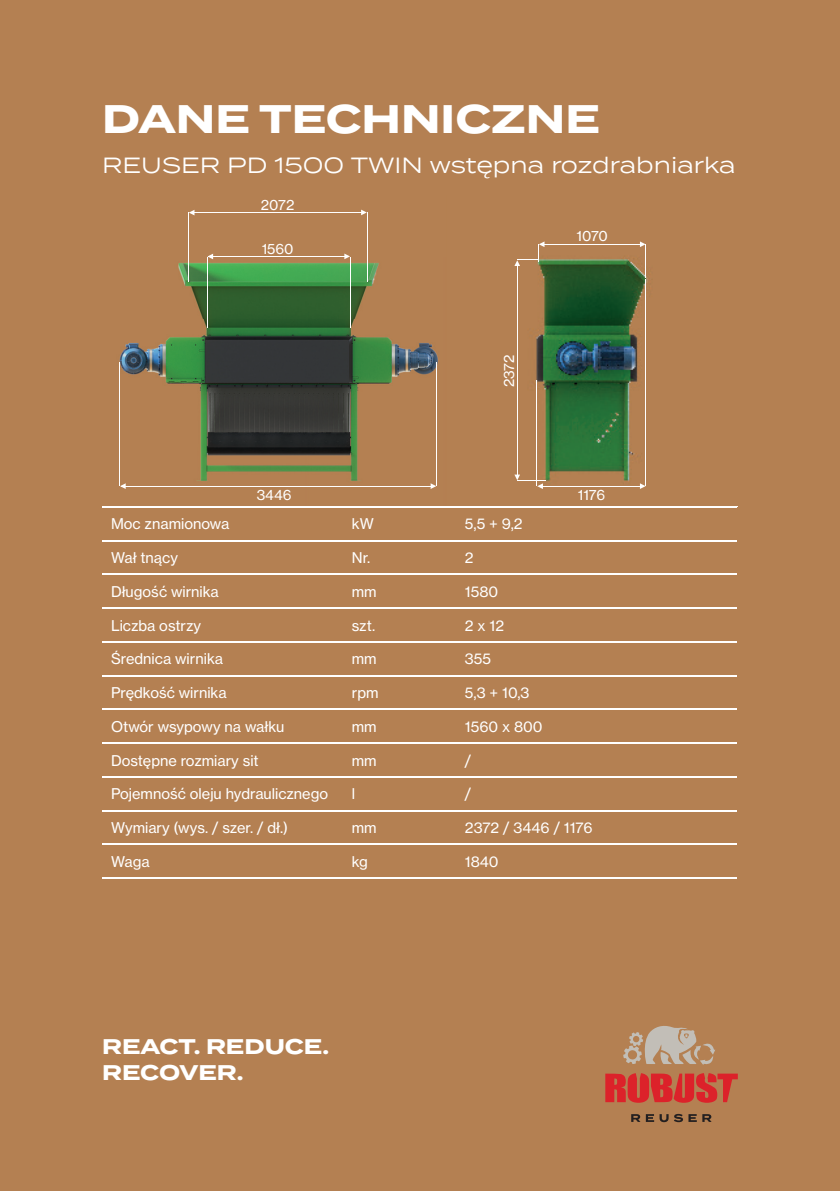
<style>
.page{position:relative;width:840px;height:1191px;background:#fff}
.page>*{position:absolute;margin:0;border:0;box-sizing:border-box;transform-origin:0 0}
.t1{font:700 39.8px "Termina";color:#fff}
.t2{font:22px "Termina";color:#fff}
.t3{font:700 21.2px/26.6px "Termina";color:#fff}
.t4{font:14.6px "N Haas Grotesk TX Pro 55 Rg";color:#fff}
.t5{font:14px "N Haas Grotesk TX Pro 55 Rg";color:#fff}
</style>
<div class="page">
<div style="left:0;top:0;width:839px;height:1191px;background:#b48052"></div>
<hr style="left:102px;top:540px;width:241px;height:1px;background:#fff">
<hr style="left:343px;top:540px;width:113px;height:1px;background:#fff">
<hr style="left:456px;top:540px;width:280px;height:1px;background:#fff">
<hr style="left:102px;top:574px;width:241px;height:1px;background:#fff">
<hr style="left:343px;top:574px;width:113px;height:1px;background:#fff">
<hr style="left:456px;top:574px;width:280px;height:1px;background:#fff">
<hr style="left:102px;top:607px;width:241px;height:1px;background:#fff">
<hr style="left:343px;top:607px;width:113px;height:1px;background:#fff">
<hr style="left:456px;top:607px;width:280px;height:1px;background:#fff">
<hr style="left:102px;top:641px;width:241px;height:1px;background:#fff">
<hr style="left:343px;top:641px;width:113px;height:1px;background:#fff">
<hr style="left:456px;top:641px;width:280px;height:1px;background:#fff">
<hr style="left:102px;top:675px;width:241px;height:1px;background:#fff">
<hr style="left:343px;top:675px;width:113px;height:1px;background:#fff">
<hr style="left:456px;top:675px;width:280px;height:1px;background:#fff">
<hr style="left:102px;top:709px;width:241px;height:1px;background:#fff">
<hr style="left:343px;top:709px;width:113px;height:1px;background:#fff">
<hr style="left:456px;top:709px;width:280px;height:1px;background:#fff">
<hr style="left:102px;top:742px;width:241px;height:1px;background:#fff">
<hr style="left:343px;top:742px;width:113px;height:1px;background:#fff">
<hr style="left:456px;top:742px;width:280px;height:1px;background:#fff">
<hr style="left:102px;top:776px;width:241px;height:1px;background:#fff">
<hr style="left:343px;top:776px;width:113px;height:1px;background:#fff">
<hr style="left:456px;top:776px;width:280px;height:1px;background:#fff">
<hr style="left:102px;top:810px;width:241px;height:1px;background:#fff">
<hr style="left:343px;top:810px;width:113px;height:1px;background:#fff">
<hr style="left:456px;top:810px;width:280px;height:1px;background:#fff">
<hr style="left:102px;top:843px;width:241px;height:2px;background:#fff">
<hr style="left:343px;top:843px;width:113px;height:2px;background:#fff">
<hr style="left:456px;top:843px;width:280px;height:2px;background:#fff">
<hr style="left:102px;top:877px;width:241px;height:1px;background:#fff">
<hr style="left:343px;top:877px;width:113px;height:1px;background:#fff">
<hr style="left:456px;top:877px;width:280px;height:1px;background:#fff">
<svg style="left:623px;top:1026px;width:92px;height:39px"></svg>
<svg style="left:631px;top:1113px;width:80px;height:9px"></svg>
<svg style="left:605px;top:1073px;width:132px;height:29px"></svg>
<img style="left:102px;top:209px;width:635px;height:298px">
<img style="left:456px;top:506px;width:280px;height:1px">
<hr style="left:436px;top:363px;width:1px;height:123px;background:#fff">
<hr style="left:119px;top:363px;width:1px;height:123px;background:#fff">
<hr style="left:121px;top:486px;width:312px;height:1px;background:#fff">
<svg style="left:120px;top:483px;width:6px;height:6px"></svg>
<svg style="left:430px;top:483px;width:6px;height:6px"></svg>
<hr style="left:516px;top:265px;width:1px;height:212px;background:#fff">
<hr style="left:536px;top:380px;width:1px;height:106px;background:#fff">
<hr style="left:645px;top:279px;width:1px;height:207px;background:#fff">
<hr style="left:540px;top:486px;width:102px;height:1px;background:#fff">
<svg style="left:639px;top:483px;width:6px;height:6px"></svg>
<svg style="left:514px;top:474px;width:31px;height:15px"></svg>
<hr style="left:366px;top:213px;width:1px;height:69px;background:#fff">
<hr style="left:192px;top:212px;width:173px;height:1px;background:#fff">
<svg style="left:361px;top:210px;width:5px;height:5px"></svg>
<svg style="left:189px;top:210px;width:5px;height:5px"></svg>
<hr style="left:188px;top:213px;width:1px;height:69px;background:#fff">
<hr style="left:350px;top:257px;width:1px;height:71px;background:#fff">
<hr style="left:207px;top:257px;width:1px;height:71px;background:#fff">
<hr style="left:208px;top:256px;width:140px;height:1px;background:#fff">
<svg style="left:344px;top:253px;width:6px;height:6px"></svg>
<svg style="left:207px;top:254px;width:6px;height:5px"></svg>
<hr style="left:645px;top:245px;width:1px;height:33px;background:#fff">
<hr style="left:540px;top:244px;width:102px;height:1px;background:#fff">
<svg style="left:639px;top:241px;width:6px;height:6px"></svg>
<svg style="left:514px;top:241px;width:30px;height:25px"></svg>
<h1 class="t1" style="left:102px;top:89px;width:499px">DANE TECHNICZNE</h1>
<h2 class="t2" style="left:102px;top:149px;width:634px">REUSER PD 1500 TWIN wstępna rozdrabniarka</h2>
<p class="t5" style="left:261px;top:196px;width:35px">2072</p>
<p class="t5" style="left:261px;top:240px;width:33px">1560</p>
<p class="t5" style="left:256px;top:486px;width:36px">3446</p>
<p class="t5" style="left:500px;top:387px;width:34px;rotate:-90deg">2372</p>
<p class="t5" style="left:576px;top:227px;width:33px">1070</p>
<p class="t5" style="left:577px;top:486px;width:29px">1176</p>
<p class="t4" style="left:111px;top:515px;width:120px">Moc znamionowa</p>
<p class="t4" style="left:351px;top:515px;width:24px">kW</p>
<p class="t4" style="left:464px;top:515px;width:59px">5,5 + 9,2</p>
<p class="t4" style="left:111px;top:549px;width:68px">Wał tnący</p>
<p class="t4" style="left:351px;top:549px;width:20px">Nr.</p>
<p class="t4" style="left:464px;top:549px;width:10px">2</p>
<p class="t4" style="left:111px;top:582px;width:109px">Długość wirnika</p>
<p class="t4" style="left:351px;top:582px;width:26px">mm</p>
<p class="t4" style="left:464px;top:582px;width:35px">1580</p>
<p class="t4" style="left:111px;top:616px;width:92px">Liczba ostrzy</p>
<p class="t4" style="left:351px;top:616px;width:25px">szt.</p>
<p class="t4" style="left:464px;top:616px;width:41px">2 x 12</p>
<p class="t4" style="left:111px;top:650px;width:113px">Średnica wirnika</p>
<p class="t4" style="left:351px;top:650px;width:26px">mm</p>
<p class="t4" style="left:464px;top:650px;width:28px">355</p>
<p class="t4" style="left:111px;top:684px;width:117px">Prędkość wirnika</p>
<p class="t4" style="left:351px;top:684px;width:28px">rpm</p>
<p class="t4" style="left:464px;top:684px;width:66px">5,3 + 10,3</p>
<p class="t4" style="left:111px;top:717px;width:175px">Otwór wsypowy na wałku</p>
<p class="t4" style="left:351px;top:717px;width:26px">mm</p>
<p class="t4" style="left:464px;top:717px;width:79px">1560 x 800</p>
<p class="t4" style="left:111px;top:751px;width:149px">Dostępne rozmiary sit</p>
<p class="t4" style="left:351px;top:751px;width:26px">mm</p>
<p class="t4" style="left:464px;top:751px;width:8px">/</p>
<p class="t4" style="left:111px;top:785px;width:218px">Pojemność oleju hydraulicznego</p>
<p class="t4" style="left:351px;top:785px;width:5px">l</p>
<p class="t4" style="left:464px;top:785px;width:8px">/</p>
<p class="t4" style="left:111px;top:819px;width:178px">Wymiary (wys. / szer. / dł.)</p>
<p class="t4" style="left:351px;top:819px;width:26px">mm</p>
<p class="t4" style="left:464px;top:819px;width:129px">2372 / 3446 / 1176</p>
<p class="t4" style="left:111px;top:852px;width:40px">Waga</p>
<p class="t4" style="left:351px;top:852px;width:18px">kg</p>
<p class="t4" style="left:464px;top:852px;width:35px">1840</p>
<h3 class="t3" style="left:102px;top:1033px;width:228px">REACT. REDUCE.<br>RECOVER.</h3>
</div>
